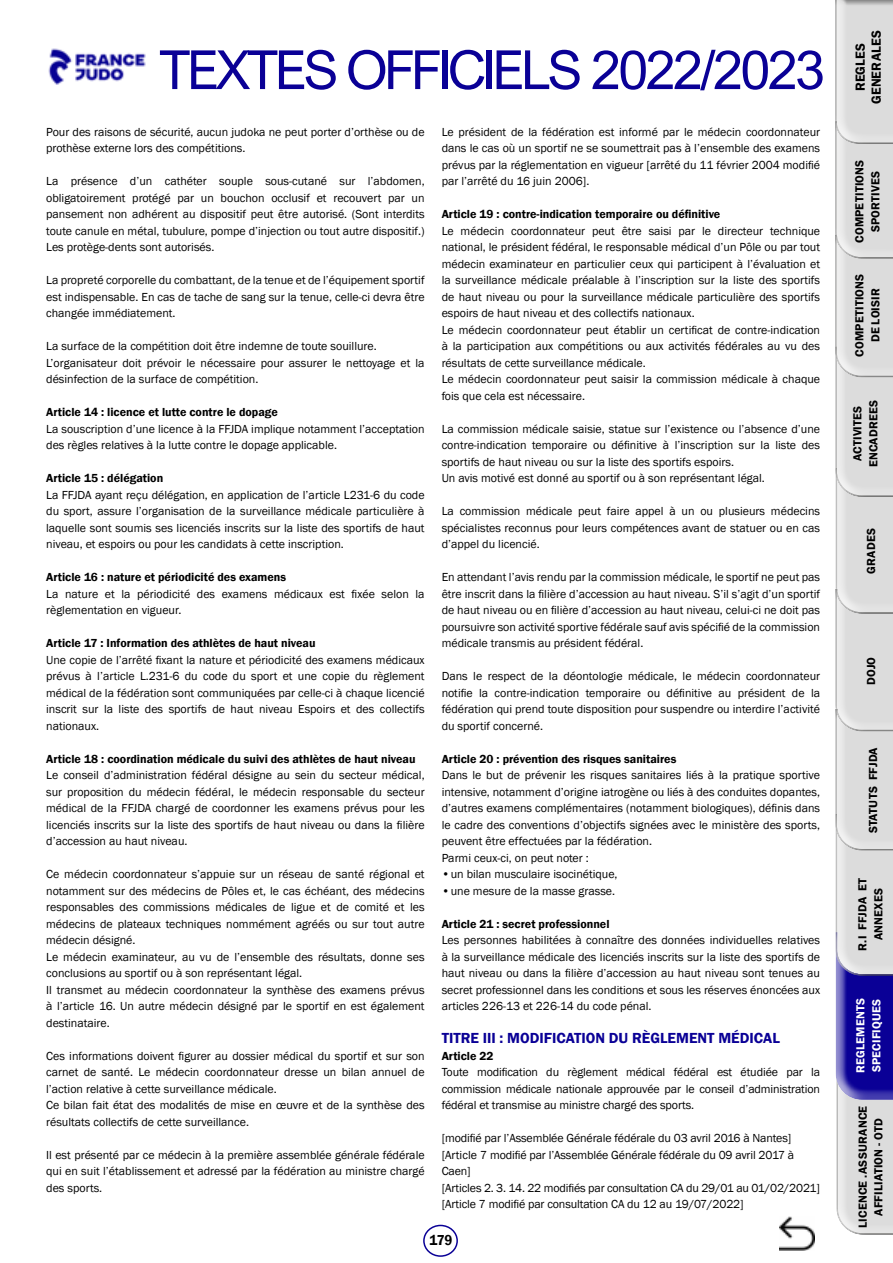
<style>
.page{position:relative;width:893px;height:1263px;background:#fff}
.page>*{position:absolute;margin:0;border:0;box-sizing:border-box;transform-origin:0 0}
.t1{font:54px "Arial Nova";letter-spacing:-.07em;color:#0a0096}
.t2{font:600 15px "Franklin Gothic";color:#0a0096}
.t3{font:600 14.85px "Franklin Gothic";color:#000;scale:.91 1}
.t4{font:600 13.5px/15.9px "Franklin Gothic";letter-spacing:.015em;color:#000;text-align:center}
.t5{font:12px/16.5px "Franklin Gothic";color:#000;text-align:justify}
.t6{font:600 12px/15.9px "Franklin Gothic";color:#000;text-align:center}
.t7{font:600 12px/15.9px "Franklin Gothic";letter-spacing:.02em;color:#000;text-align:center}
.t8{font:600 12px/15.9px "Franklin Gothic";letter-spacing:.015em;color:#fff}
</style>
<div class="page">
<div style="left:423px;top:1225px;width:35px;height:32px;border:2px solid #0a0096;border-radius:50%"></div>
<img style="left:48px;top:48px;width:98px;height:37px">
<svg style="left:835px;top:155px;width:58px;height:1080px;background:#c7c6d5"></svg>
<div style="left:825px;top:0;width:68px;height:155px;background:#fff;opacity:.75"></div>
<div style="left:828px;top:0;width:65px;height:153px;background:#000;opacity:.75"></div>
<img style="left:780px;top:1216px;width:34px;height:35px">
<h1 class="t1" style="left:159px;top:39px;width:668px">TEXTES OFFICIELS 2022/2023</h1>
<p class="t5" style="left:46px;top:124px;width:380px">Pour des raisons de sécurité, aucun judoka ne peut porter d’orthèse ou de prothèse externe lors des compétitions.</p>
<p class="t5" style="left:46px;top:173px;width:380px">La présence d’un cathéter souple sous-cutané sur l’abdomen, obligatoirement protégé par un bouchon occlusif et recouvert par un pansement non adhérent au dispositif peut être autorisé. (Sont interdits toute canule en métal, tubulure, pompe d’injection ou tout autre dispositif.)<br>Les protège-dents sont autorisés.</p>
<p class="t5" style="left:46px;top:272px;width:380px">La propreté corporelle du combattant, de la tenue et de l’équipement sportif est indispensable. En cas de tache de sang sur la tenue, celle-ci devra être changée immédiatement.</p>
<p class="t5" style="left:46px;top:338px;width:380px;text-align:left">La surface de la compétition doit être indemne de toute souillure.<br>L’organisateur doit prévoir le nécessaire pour assurer le nettoyage et la désinfection de la surface de compétition.</p>
<p class="t6" style="left:46px;top:404px;width:233px">Article 14 : licence et lutte contre le dopage</p>
<p class="t5" style="left:46px;top:421px;width:380px">La souscription d’une licence à la FFJDA implique notamment l’acceptation des règles relatives à la lutte contre le dopage applicable.</p>
<p class="t6" style="left:46px;top:470px;width:119px">Article 15 : délégation</p>
<p class="t5" style="left:46px;top:487px;width:380px">La FFJDA ayant reçu délégation, en application de l’article L231-6 du code du sport, assure l’organisation de la surveillance médicale particulière à laquelle sont soumis ses licenciés inscrits sur la liste des sportifs de haut niveau, et espoirs ou pour les candidats à cette inscription.</p>
<p class="t6" style="left:46px;top:569px;width:241px">Article 16 : nature et périodicité des examens</p>
<p class="t5" style="left:46px;top:586px;width:380px">La nature et la périodicité des examens médicaux est fixée selon la règlementation en vigueur.</p>
<p class="t6" style="left:46px;top:635px;width:271px">Article 17 : Information des athlètes de haut niveau</p>
<p class="t5" style="left:46px;top:652px;width:380px">Une copie de l’arrêté fixant la nature et périodicité des examens médicaux prévus à l’article L.231-6 du code du sport et une copie du règlement médical de la fédération sont communiquées par celle-ci à chaque licencié inscrit sur la liste des sportifs de haut niveau Espoirs et des collectifs nationaux.</p>
<p class="t6" style="left:46px;top:751px;width:371px">Article 18 : coordination médicale du suivi des athlètes de haut niveau</p>
<p class="t5" style="left:46px;top:767px;width:380px">Le conseil d’administration fédéral désigne au sein du secteur médical, sur proposition du médecin fédéral, le médecin responsable du secteur médical de la FFJDA chargé de coordonner les examens prévus pour les licenciés inscrits sur la liste des sportifs de haut niveau ou dans la filière d’accession au haut niveau.</p>
<p class="t5" style="left:46px;top:866px;width:380px;text-align:left">Ce médecin coordonnateur s’appuie sur un réseau de santé régional et notamment sur des médecins de Pôles et, le cas échéant, des médecins responsables des commissions médicales de ligue et de comité et les médecins de plateaux techniques nommément agréés ou sur tout autre médecin désigné.<br>Le médecin examinateur, au vu de l’ensemble des résultats, donne ses conclusions au sportif ou à son représentant légal.<br>Il transmet au médecin coordonnateur la synthèse des examens prévus à l’article 16. Un autre médecin désigné par le sportif en est également destinataire.</p>
<p class="t5" style="left:46px;top:1048px;width:380px;text-align:left">Ces informations doivent figurer au dossier médical du sportif et sur son carnet de santé. Le médecin coordonnateur dresse un bilan annuel de l’action relative à cette surveillance médicale.<br>Ce bilan fait état des modalités de mise en œuvre et de la synthèse des résultats collectifs de cette surveillance.</p>
<p class="t5" style="left:46px;top:1147px;width:380px">Il est présenté par ce médecin à la première assemblée générale fédérale qui en suit l’établissement et adressé par la fédération au ministre chargé des sports.</p>
<p class="t5" style="left:442px;top:124px;width:380px">Le président de la fédération est informé par le médecin coordonnateur dans le cas où un sportif ne se soumettrait pas à l’ensemble des examens prévus par la réglementation en vigueur [arrêté du 11 février 2004 modifié par l’arrêté du 16 juin 2006].</p>
<p class="t6" style="left:442px;top:206px;width:280px">Article 19 : contre-indication temporaire ou définitive</p>
<p class="t5" style="left:442px;top:223px;width:380px;text-align:left">Le médecin coordonnateur peut être saisi par le directeur technique national, le président fédéral, le responsable médical d’un Pôle ou par tout médecin examinateur en particulier ceux qui participent à l’évaluation et la surveillance médicale préalable à l’inscription sur la liste des sportifs de haut niveau ou pour la surveillance médicale particulière des sportifs espoirs de haut niveau et des collectifs nationaux.<br>Le médecin coordonnateur peut établir un certificat de contre-indication à la participation aux compétitions ou aux activités fédérales au vu des résultats de cette surveillance médicale.<br>Le médecin coordonnateur peut saisir la commission médicale à chaque fois que cela est nécessaire.</p>
<p class="t5" style="left:442px;top:421px;width:380px;text-align:left">La commission médicale saisie, statue sur l’existence ou l’absence d’une contre-indication temporaire ou définitive à l’inscription sur la liste des sportifs de haut niveau ou sur la liste des sportifs espoirs.<br>Un avis motivé est donné au sportif ou à son représentant légal.</p>
<p class="t5" style="left:442px;top:503px;width:380px">La commission médicale peut faire appel à un ou plusieurs médecins spécialistes reconnus pour leurs compétences avant de statuer ou en cas d’appel du licencié.</p>
<p class="t5" style="left:442px;top:569px;width:380px">En attendant l’avis rendu par la commission médicale, le sportif ne peut pas être inscrit dans la filière d’accession au haut niveau. S’il s’agit d’un sportif de haut niveau ou en filière d’accession au haut niveau, celui-ci ne doit pas poursuivre son activité sportive fédérale sauf avis spécifié de la commission médicale transmis au président fédéral.</p>
<p class="t5" style="left:442px;top:668px;width:380px">Dans le respect de la déontologie médicale, le médecin coordonnateur notifie la contre-indication temporaire ou définitive au président de la fédération qui prend toute disposition pour suspendre ou interdire l’activité du sportif concerné.</p>
<p class="t6" style="left:442px;top:751px;width:236px">Article 20 : prévention des risques sanitaires</p>
<p class="t5" style="left:442px;top:767px;width:380px;text-align:left">Dans le but de prévenir les risques sanitaires liés à la pratique sportive intensive, notamment d’origine iatrogène ou liés à des conduites dopantes, d’autres examens complémentaires (notamment biologiques), définis dans le cadre des conventions d’objectifs signées avec le ministère des sports, peuvent être effectuées par la fédération.<br>Parmi ceux-ci, on peut noter :</p>
<p class="t5" style="left:442px;top:866px;width:177px">•un bilan musculaire isocinétique,</p>
<p class="t5" style="left:442px;top:883px;width:175px">•une mesure de la masse grasse.</p>
<p class="t6" style="left:442px;top:916px;width:169px">Article 21 : secret professionnel</p>
<p class="t5" style="left:442px;top:932px;width:380px">Les personnes habilitées à connaître des données individuelles relatives à la surveillance médicale des licenciés inscrits sur la liste des sportifs de haut niveau ou dans la filière d’accession au haut niveau sont tenues au secret professionnel dans les conditions et sous les réserves énoncées aux articles 226-13 et 226-14 du code pénal.</p>
<p class="t2" style="left:442px;top:1029px;width:340px">TITRE III : MODIFICATION DU RÈGLEMENT MÉDICAL</p>
<p class="t6" style="left:442px;top:1048px;width:53px">Article 22</p>
<p class="t5" style="left:442px;top:1064px;width:380px">Toute modification du règlement médical fédéral est étudiée par la commission médicale nationale approuvée par le conseil d’administration fédéral et transmise au ministre chargé des sports.</p>
<p class="t5" style="left:442px;top:1130px;width:380px;text-align:left">[modifié par l’Assemblée Générale fédérale du 03 avril 2016 à Nantes] [Article 7 modifié par l’Assemblée Générale fédérale du 09 avril 2017 à Caen]<br>[Articles 2. 3. 14. 22 modifiés par consultation CA du 29/01 au 01/02/2021] [Article 7 modifié par consultation CA du 12 au 19/07/2022]</p>
<p class="t3" style="left:429px;top:1231px;width:27px">179</p>
<p class="t4" style="left:852px;top:104px;width:76px;rotate:-90deg">REGLES<br>GENERALES</p>
<p class="t7" style="left:852px;top:243px;width:85px;rotate:-90deg">COMPETITIONS<br>SPORTIVES</p>
<p class="t6" style="left:852px;top:357px;width:85px;rotate:-90deg">COMPETITIONS<br>DE LOISIR</p>
<p class="t7" style="left:850px;top:467px;width:69px;rotate:-90deg">ACTIVITES<br>ENCADREES</p>
<p class="t6" style="left:863px;top:574px;width:47px;rotate:-90deg">GRADES</p>
<p class="t6" style="left:863px;top:685px;width:30px;rotate:-90deg">DOJO</p>
<p class="t6" style="left:865px;top:833px;width:88px;rotate:-90deg">STATUTS FFJDA</p>
<p class="t6" style="left:855px;top:951px;width:74px;rotate:-90deg">R.I FFJDA ET<br>ANNEXES</p>
<p class="t8" style="left:853px;top:1073px;width:77px;rotate:-90deg">REGLEMENTS<br>SPECIFIQUES</p>
<p class="t6" style="left:855px;top:1228px;width:124px;rotate:-90deg">LICENCE .ASSURANCE<br>AFFILIATION - OTD</p>
</div>
